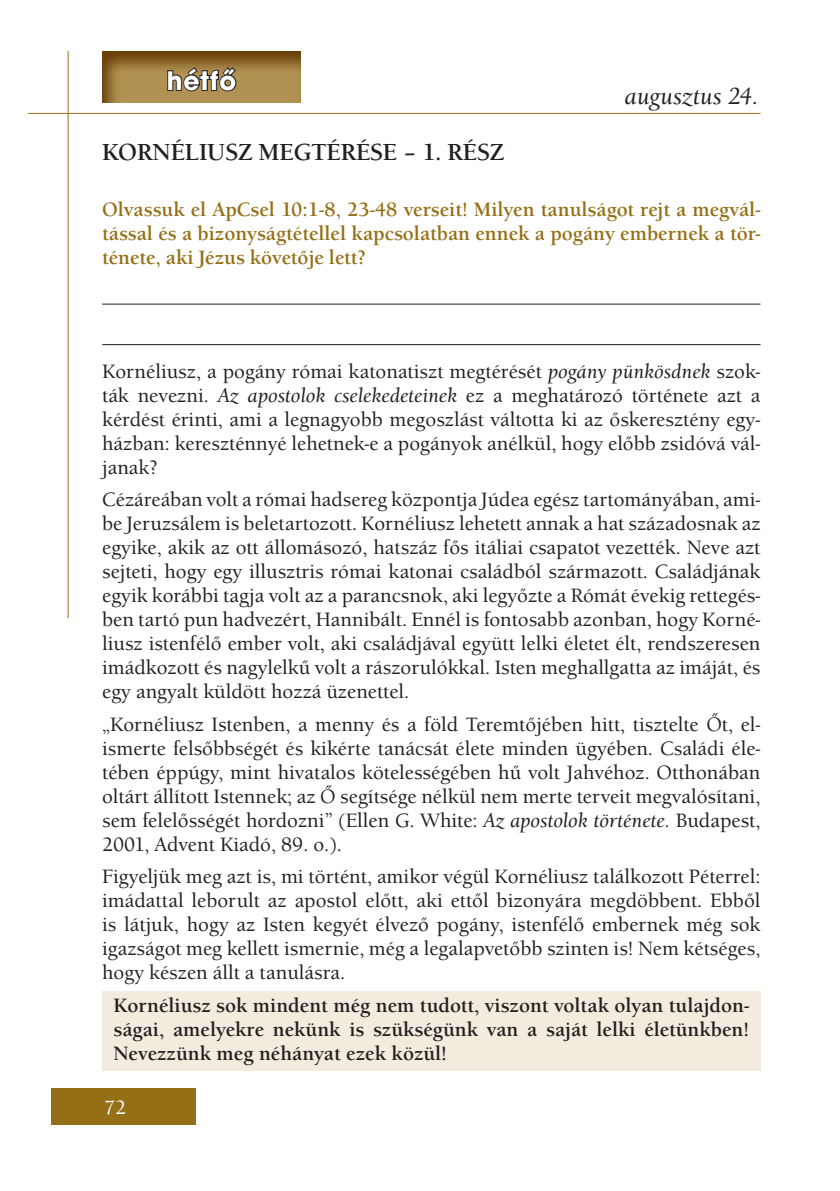
<style>
.page{position:relative;width:840px;height:1191px;background:#fff}
.page>*{position:absolute;margin:0;border:0;box-sizing:border-box;transform-origin:0 0}
.t1{font:700 28px "Avant Gar Got Itc TEE";letter-spacing:.04em;color:#fff}
.t2{font:700 24px "Berkeley Old Sty Itc TEE";color:#231f20}
.t3{font:italic 500 24px "Berkeley Old Sty Itc TEE";color:#231f20}
.t4{font:500 20px/24px "Berkeley Old Sty Itc TEE";color:#231f20;text-align:justify}
.t5{font:700 20px/24px "Berkeley Old Sty Itc TEE";color:#956f16;text-align:justify}
.t6{font:700 20px/24px "Berkeley Old Sty Itc TEE";color:#231f20;text-align:justify}
.t7{font:500 20px "Berkeley Old Sty Itc TEE";color:#fff}
.s1{font-style:italic}
</style>
<div class="page">
<div style="left:51px;top:1089px;width:145px;height:36px;background:#956f16"></div>
<hr style="left:28px;top:113px;width:732px;height:1px;background:#956f16">
<hr style="left:68px;top:51px;width:1px;height:567px;background:#956f16">
<div style="left:102px;top:991px;width:658px;height:79px;background:#f2ebde"></div>
<svg style="left:102px;top:51px;width:199px;height:52px;background:#9b783b"></svg>
<svg style="left:166px;top:66px;width:72px;height:27px;background:#76613b"></svg>
<hr style="left:102px;top:304px;width:658px;height:1px;background:#231f20">
<hr style="left:102px;top:344px;width:658px;height:1px;background:#231f20">
<h1 class="t1" style="left:167px;top:63px;width:71px">hétfő</h1>
<p class="t2" style="left:102px;top:138px;width:361px">KORNÉLIUSZ MEGTÉRÉSE – 1. rész</p>
<p class="t3" style="left:624px;top:82px;width:135px">augusztus 24.</p>
<p class="t5" style="left:102px;top:198px;width:659px">Olvassuk el ApCsel 10:1-8, 23-48 verseit! Milyen tanulságot rejt a megvál&shy;tással és a bizonyságtétellel kapcsolatban ennek a pogány embernek a tör&shy;ténete, aki Jézus követője lett?</p>
<p class="t4" style="left:102px;top:359px;width:659px">Kornéliusz, a pogány római katonatiszt megtérését <span class="s1">pogány pünkösdnek</span> szok&shy;ták nevezni. <span class="s1">Az apostolok cselekedeteinek</span> ez a meghatározó története azt a kérdést érinti, ami a legnagyobb megoszlást váltotta ki az őskeresztény egy&shy;házban: kereszténnyé lehetnek-e a pogányok anélkül, hogy előbb zsidóvá vál&shy;janak?</p>
<p class="t4" style="left:102px;top:488px;width:659px">Cézáreában volt a római hadsereg központja Júdea egész tartományában, ami&shy;be Jeruzsálem is beletartozott. Kornéliusz lehetett annak a hat századosnak az egyike, akik az ott állomásozó, hatszáz fős itáliai csapatot vezették. Neve azt sejteti, hogy egy illusztris római katonai családból származott. Családjának egyik korábbi tagja volt az a parancsnok, aki legyőzte a Rómát évekig rettegés&shy;ben tartó pun hadvezért, Hannibált. Ennél is fontosabb azonban, hogy Korné&shy;liusz istenfélő ember volt, aki családjával együtt lelki életet élt, rendszeresen imádkozott és nagylelkű volt a rászorulókkal. Isten meghallgatta az imáját, és egy angyalt küldött hozzá üzenettel.</p>
<p class="t4" style="left:102px;top:712px;width:659px">„Kornéliusz Istenben, a menny és a föld Teremtőjében hitt, tisztelte Őt, el&shy;ismerte felsőbbségét és kikérte tanácsát élete minden ügyében. Családi éle&shy;tében éppúgy, mint hivatalos kötelességében hű volt Jahvéhoz. Otthonában oltárt állított Istennek; az Ő segítsége nélkül nem merte terveit megvalósítani, sem felelősségét hordozni” (Ellen G. White: <span class="s1">Az apostolok története.</span> Budapest, 2001, Advent Kiadó, 89. o.).</p>
<p class="t4" style="left:102px;top:865px;width:659px">Figyeljük meg azt is, mi történt, amikor végül Kornéliusz találkozott Péterrel: imádattal leborult az apostol előtt, aki ettől bizonyára megdöbbent. Ebből is látjuk, hogy az Isten kegyét élvező pogány, istenfélő embernek még sok igazságot meg kellett ismernie, még a legalapvetőbb szinten is! Nem kétséges, hogy készen állt a tanulásra.</p>
<p class="t6" style="left:113px;top:993px;width:637px">Kornéliusz sok mindent még nem tudott, viszont voltak olyan tulajdon&shy;ságai, amelyekre nekünk is szükségünk van a saját lelki életünkben!<br>Nevezzünk meg néhányat ezek közül!</p>
<p class="t7" style="left:104px;top:1096px;width:24px">72</p>
</div>
